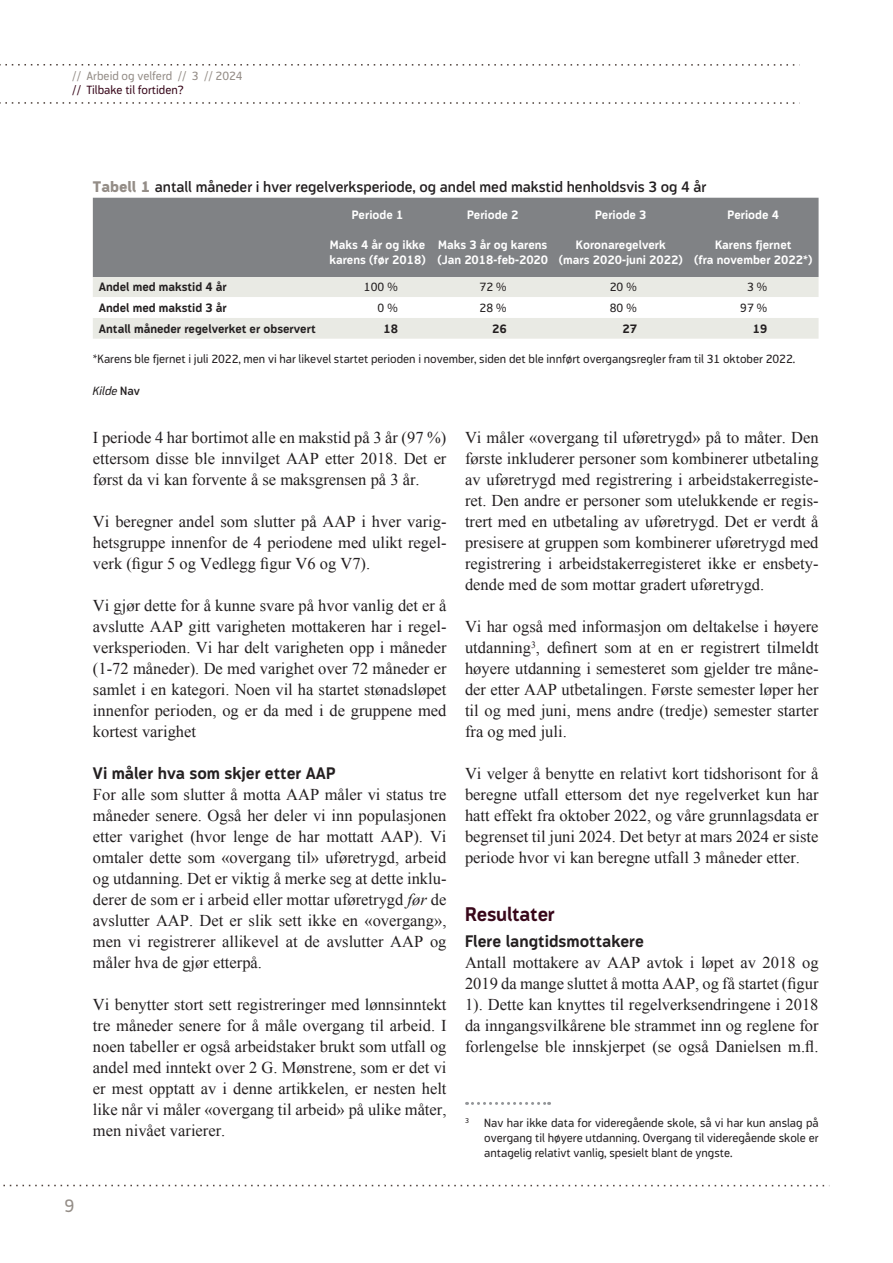
<style>
.page{position:relative;width:893px;height:1263px;background:#fff}
.page>*{position:absolute;margin:0;border:0;box-sizing:border-box;transform-origin:0 0}
.t1{font:700 19.5px "Modus";letter-spacing:-.01em;color:#38071a}
.t2{font:18px "Modus";color:#948d87}
.t3{font:16.5px/21px "Times New Roman";color:#231f20;text-align:justify}
.t4{font:700 16.5px "Modus";color:#231f20}
.t5{font:600 15px "Modus";color:#231f20}
.t6{font:12px/15px "Modus";color:#231f20;text-align:justify}
.t7{font:700 12px/15px "Modus";color:#fff}
.t8{font:700 12px "Modus";color:#231f20}
.t9{font:12px "Modus";color:#948d87}
.t10{font:12px "Modus";color:#38071a}
.t11{font:italic 12px "Modus";color:#231f20}
.t12{font:7.05px "Modus";color:#231f20}
.s1{font-weight:800;color:#948d87}
.s2{font-weight:600;font-style:normal}
.s3{font-style:italic}
</style>
<div class="page">
<svg style="left:0;top:64px;width:795px;height:2px"></svg>
<svg style="left:0;top:102px;width:795px;height:2px"></svg>
<svg style="left:3px;top:1185px;width:822px;height:1px"></svg>
<svg style="left:467px;top:1102px;width:83px;height:3px"></svg>
<div style="left:93px;top:198px;width:726px;height:79px;background:#808285"></div>
<svg style="left:93px;top:277px;width:726px;height:62px"></svg>
<p class="t9" style="left:72px;top:69px;width:172px">// Arbeid og velferd // 3 // 2024</p>
<p class="t10" style="left:72px;top:83px;width:113px">// Tilbake til fortiden?</p>
<p class="t5" style="left:93px;top:178px;width:615px"><span class="s1">Tabell 1</span> antall måneder i hver regelverksperiode, og andel med makstid henholdsvis 3 og 4 år</p>
<p class="t7" style="left:352px;top:208px;width:53px">Periode 1</p>
<p class="t7" style="left:467px;top:208px;width:53px">Periode 2</p>
<p class="t7" style="left:595px;top:208px;width:53px">Periode 3</p>
<p class="t7" style="left:728px;top:208px;width:53px">Periode 4</p>
<p class="t7" style="left:329px;top:238px;width:98px">Maks 4 år og ikke karens (før 2018)</p>
<p class="t7" style="left:437px;top:238px;width:112px">Maks 3 år og karens (Jan 2018-feb-2020</p>
<p class="t7" style="left:559px;top:238px;width:125px;text-align:center">Koronaregelverk<br>(mars 2020-juni 2022)</p>
<p class="t7" style="left:694px;top:238px;width:120px;text-align:center">Karens fjernet<br>(fra november 2022*)</p>
<p class="t8" style="left:99px;top:280px;width:129px">Andel med makstid 4 år</p>
<p class="t6" style="left:364px;top:279px;width:36px">100 %</p>
<p class="t6" style="left:480px;top:279px;width:29px">72 %</p>
<p class="t6" style="left:610px;top:279px;width:29px">20 %</p>
<p class="t6" style="left:747px;top:279px;width:22px">3 %</p>
<p class="t8" style="left:99px;top:301px;width:129px">Andel med makstid 3 år</p>
<p class="t6" style="left:378px;top:300px;width:22px">0 %</p>
<p class="t6" style="left:480px;top:300px;width:29px">28 %</p>
<p class="t6" style="left:610px;top:300px;width:29px">80 %</p>
<p class="t6" style="left:740px;top:300px;width:29px">97 %</p>
<p class="t8" style="left:99px;top:322px;width:218px">Antall måneder regelverket er observert</p>
<p class="t8" style="left:383px;top:322px;width:16px">18</p>
<p class="t8" style="left:492px;top:322px;width:16px">26</p>
<p class="t8" style="left:622px;top:322px;width:16px">27</p>
<p class="t8" style="left:753px;top:322px;width:16px">19</p>
<p class="t6" style="left:93px;top:351px;width:704px">*Karens ble fjernet i juli 2022, men vi har likevel startet perioden i november, siden det ble innført overgangsregler fram til 31 oktober 2022.</p>
<p class="t11" style="left:93px;top:384px;width:49px">Kilde <span class="s2">Nav</span></p>
<p class="t2" style="left:65px;top:1195px;width:12px">9</p>
<p class="t3" style="left:93px;top:427px;width:355px">I periode 4 har bortimot alle en makstid på 3 år (97 %) ettersom disse ble innvilget AAP etter 2018. Det er først da vi kan forvente å se maksgrensen på 3 år.</p>
<p class="t3" style="left:93px;top:511px;width:355px">Vi beregner andel som slutter på AAP i hver varig&shy;hetsgruppe innenfor de 4 periodene med ulikt regel&shy;verk (figur 5 og Vedlegg figur V6 og V7).</p>
<p class="t3" style="left:93px;top:595px;width:355px">Vi gjør dette for å kunne svare på hvor vanlig det er å avslutte AAP gitt varigheten mottakeren har i regel&shy;verksperioden. Vi har delt varigheten opp i måneder (1-72 måneder). De med varighet over 72 måneder er samlet i en kategori. Noen vil ha startet stønadsløpet innenfor perioden, og er da med i de gruppene med kortest varighet</p>
<p class="t4" style="left:93px;top:764px;width:244px">Vi måler hva som skjer etter AAP</p>
<p class="t3" style="left:93px;top:784px;width:355px">For alle som slutter å motta AAP måler vi status tre måneder senere. Også her deler vi inn populasjonen etter varighet (hvor lenge de har mottatt AAP). Vi omtaler dette som «overgang til» uføretrygd, arbeid og utdanning. Det er viktig å merke seg at dette inklu&shy;derer de som er i arbeid eller mottar uføretrygd <span class="s3">før</span> de avslutter AAP. Det er slik sett ikke en «overgang», men vi registrerer allikevel at de avslutter AAP og måler hva de gjør etterpå.</p>
<p class="t3" style="left:93px;top:994px;width:355px">Vi benytter stort sett registreringer med lønnsinntekt tre måneder senere for å måle overgang til arbeid. I noen tabeller er også arbeidstaker brukt som utfall og andel med inntekt over 2 G. Mønstrene, som er det vi er mest opptatt av i denne artikkelen, er nesten helt like når vi måler «overgang til arbeid» på ulike måter, men nivået varierer.</p>
<p class="t3" style="left:465px;top:427px;width:355px">Vi måler «overgang til uføretrygd» på to måter. Den første inkluderer personer som kombinerer utbetaling av uføretrygd med registrering i arbeidstakerregiste&shy;ret. Den andre er personer som utelukkende er regis&shy;trert med en utbetaling av uføretrygd. Det er verdt å presisere at gruppen som kombinerer uføretrygd med registrering i arbeidstakerregisteret ikke er ensbety&shy;dende med de som mottar gradert uføretrygd.</p>
<p class="t3" style="left:465px;top:616px;width:355px">Vi har også med informasjon om deltakelse i høyere utdanning<sup>3</sup>, definert som at en er registrert tilmeldt høyere utdanning i semesteret som gjelder tre måne&shy;der etter AAP utbetalingen. Første semester løper her til og med juni, mens andre (tredje) semester starter fra og med juli.</p>
<p class="t3" style="left:465px;top:763px;width:355px">Vi velger å benytte en relativt kort tidshorisont for å beregne utfall ettersom det nye regelverket kun har hatt effekt fra oktober 2022, og våre grunnlagsdata er begrenset til juni 2024. Det betyr at mars 2024 er siste periode hvor vi kan beregne utfall 3 måneder etter.</p>
<p class="t1" style="left:465px;top:903px;width:91px">Resultater</p>
<p class="t4" style="left:465px;top:932px;width:180px">Flere langtidsmottakere</p>
<p class="t3" style="left:465px;top:952px;width:355px">Antall mottakere av AAP avtok i løpet av 2018 og 2019 da mange sluttet å motta AAP, og få startet (figur 1). Dette kan knyttes til regelverksendringene i 2018 da inngangsvilkårene ble strammet inn og reglene for forlengelse ble innskjerpet (se også Danielsen m.fl.</p>
<p class="t12" style="left:465px;top:1116px;width:5px">3</p>
<p class="t6" style="left:484px;top:1115px;width:336px">Nav har ikke data for videregående skole, så vi har kun anslag på overgang til høyere utdanning. Overgang til videregående skole er antagelig relativt vanlig, spesielt blant de yngste.</p>
</div>
